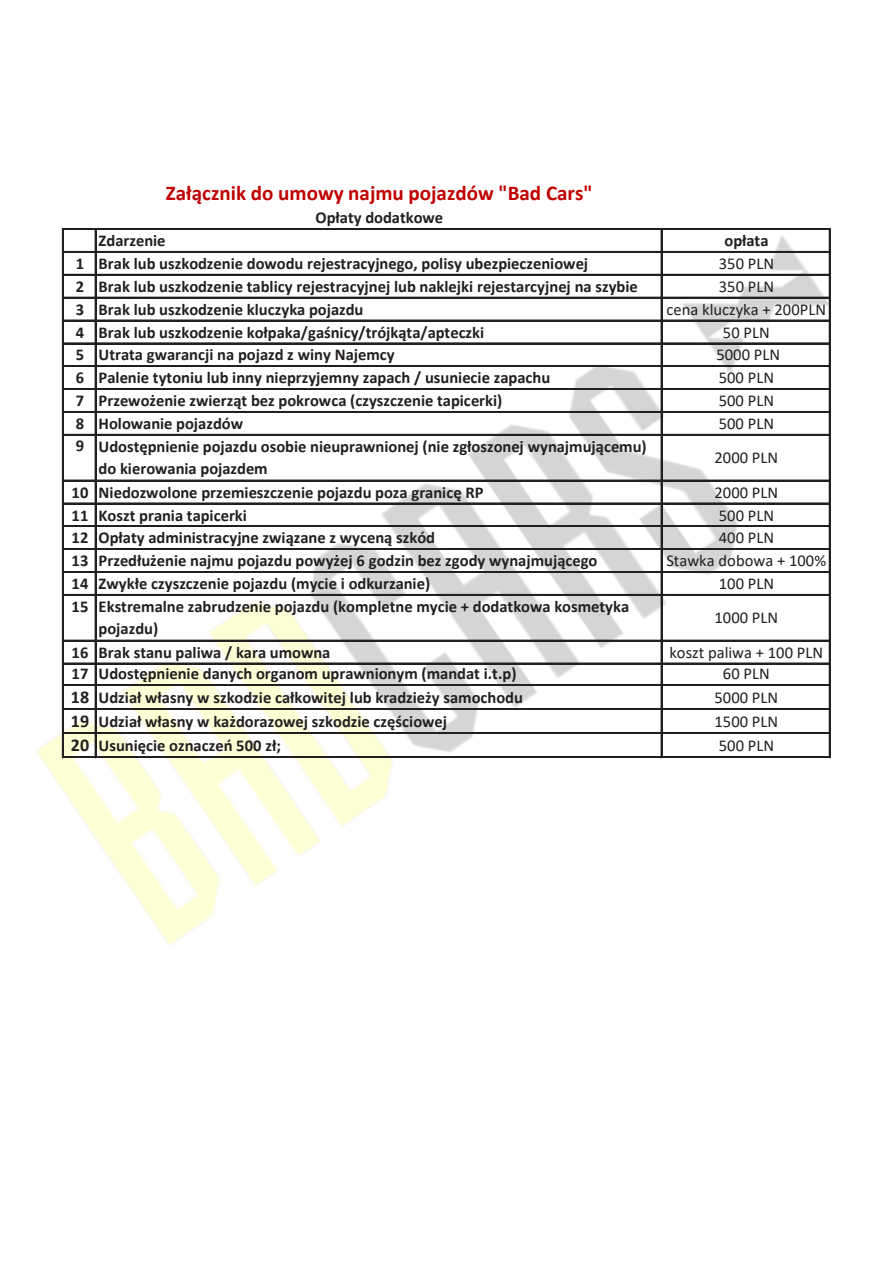
<style>
.page{position:relative;width:893px;height:1263px;background:#fff}
.page>*{position:absolute;margin:0;border:0;box-sizing:border-box;transform-origin:0 0}
.t1{font:700 21px "Calibri";color:#c00000}
.t2{font:700 16.5px/21.8px "Calibri";color:#231f20}
.t3{font:16.5px "Calibri";letter-spacing:.005em;color:#231f20}
.s1{font-size:18px}
</style>
<div class="page">
<img style="left:36px;top:228px;width:794px;height:717px">
<hr style="left:62px;top:228px;width:2px;height:530px;background:#231f20">
<hr style="left:95px;top:230px;width:1px;height:528px;background:#231f20">
<hr style="left:661px;top:230px;width:1px;height:528px;background:#231f20">
<hr style="left:829px;top:230px;width:2px;height:528px;background:#231f20">
<hr style="left:64px;top:228px;width:767px;height:2px;background:#231f20">
<hr style="left:64px;top:251px;width:767px;height:2px;background:#231f20">
<hr style="left:64px;top:274px;width:767px;height:2px;background:#231f20">
<hr style="left:64px;top:297px;width:767px;height:1px;background:#231f20">
<hr style="left:64px;top:320px;width:767px;height:1px;background:#231f20">
<hr style="left:64px;top:343px;width:767px;height:1px;background:#231f20">
<hr style="left:64px;top:365px;width:766px;height:1px;background:#231f20">
<hr style="left:64px;top:366px;width:767px;height:1px;background:#231f20">
<hr style="left:64px;top:388px;width:767px;height:2px;background:#231f20">
<hr style="left:64px;top:411px;width:767px;height:2px;background:#231f20">
<hr style="left:64px;top:434px;width:767px;height:2px;background:#231f20">
<hr style="left:64px;top:480px;width:767px;height:1px;background:#231f20">
<hr style="left:64px;top:503px;width:767px;height:1px;background:#231f20">
<hr style="left:64px;top:525px;width:766px;height:1px;background:#231f20">
<hr style="left:64px;top:526px;width:767px;height:1px;background:#231f20">
<hr style="left:64px;top:548px;width:766px;height:1px;background:#231f20">
<hr style="left:64px;top:549px;width:767px;height:1px;background:#231f20">
<hr style="left:64px;top:571px;width:767px;height:2px;background:#231f20">
<hr style="left:64px;top:594px;width:767px;height:2px;background:#231f20">
<hr style="left:64px;top:640px;width:767px;height:1px;background:#231f20">
<hr style="left:64px;top:663px;width:767px;height:1px;background:#231f20">
<hr style="left:64px;top:684px;width:766px;height:1px;background:#231f20">
<hr style="left:64px;top:685px;width:767px;height:1px;background:#231f20">
<hr style="left:64px;top:708px;width:766px;height:1px;background:#231f20">
<hr style="left:64px;top:709px;width:767px;height:1px;background:#231f20">
<hr style="left:64px;top:732px;width:767px;height:2px;background:#231f20">
<hr style="left:64px;top:756px;width:767px;height:2px;background:#231f20">
<p class="t1" style="left:166px;top:178px;width:428px">Załącznik do umowy najmu pojazdów "Bad Cars"</p>
<p class="t2" style="left:316px;top:207px;width:129px">Opłaty dodatkowe</p>
<p class="t2" style="left:99px;top:230px;width:68px">Zdarzenie</p>
<p class="t2" style="left:724px;top:230px;width:45px">opłata</p>
<p class="t2" style="left:76px;top:252px;width:514px">1 Brak lub uszkodzenie dowodu rejestracyjnego, polisy ubezpieczeniowej</p>
<p class="t3" style="left:719px;top:252px;width:57px">350 PLN</p>
<p class="t2" style="left:76px;top:275px;width:564px">2 Brak lub uszkodzenie tablicy rejestracyjnej lub naklejki rejestarcyjnej na szybie</p>
<p class="t3" style="left:719px;top:275px;width:57px">350 PLN</p>
<p class="t2" style="left:76px;top:298px;width:289px">3 Brak lub uszkodzenie kluczyka pojazdu</p>
<p class="t3" style="left:667px;top:298px;width:161px">cena kluczyka + 200PLN</p>
<p class="t2" style="left:76px;top:321px;width:410px">4 Brak lub uszkodzenie kołpaka/gaśnicy/trójkąta/apteczki</p>
<p class="t3" style="left:723px;top:321px;width:48px">50 PLN</p>
<p class="t2" style="left:76px;top:344px;width:320px">5 Utrata gwarancji na pojazd z winy Najemcy</p>
<p class="t3" style="left:716px;top:343px;width:65px">5000 PLN</p>
<p class="t2" style="left:76px;top:367px;width:476px">6 Palenie tytoniu lub inny nieprzyjemny zapach / usuniecie zapachu</p>
<p class="t3" style="left:719px;top:366px;width:57px">500 PLN</p>
<p class="t2" style="left:76px;top:389px;width:428px">7 Przewożenie zwierząt bez pokrowca (czyszczenie tapicerki)</p>
<p class="t3" style="left:719px;top:389px;width:57px">500 PLN</p>
<p class="t2" style="left:76px;top:412px;width:169px">8 Holowanie pojazdów</p>
<p class="t3" style="left:719px;top:412px;width:57px">500 PLN</p>
<p class="t2" style="left:99px;top:436px;width:550px;text-indent:-23px">9 Udostępnienie pojazdu osobie nieuprawnionej (nie zgłoszonej wynajmującemu) do kierowania pojazdem</p>
<p class="t3" style="left:714px;top:446px;width:65px">2000 PLN</p>
<p class="t2" style="left:72px;top:481px;width:413px">10 Niedozwolone przemieszczenie pojazdu poza granicę RP</p>
<p class="t3" style="left:714px;top:481px;width:65px">2000 PLN</p>
<p class="t2" style="left:72px;top:504px;width:177px">11 Koszt prania tapicerki</p>
<p class="t3" style="left:719px;top:504px;width:57px">500 PLN</p>
<p class="t2" style="left:72px;top:527px;width:365px">12 Opłaty administracyjne związane z wyceną szkód</p>
<p class="t3" style="left:719px;top:526px;width:57px">400 PLN</p>
<p class="t2" style="left:72px;top:550px;width:527px">13 Przedłużenie najmu pojazdu powyżej 6 godzin bez zgody wynajmującego</p>
<p class="t3" style="left:666px;top:549px;width:161px">Stawka dobowa + 100%</p>
<p class="t2" style="left:72px;top:572px;width:360px">14 Zwykłe czyszczenie pojazdu (mycie i odkurzanie)</p>
<p class="t3" style="left:719px;top:572px;width:57px">100 PLN</p>
<p class="t2" style="left:99px;top:596px;width:532px;text-indent:-27px">15 Ekstremalne zabrudzenie pojazdu (kompletne mycie + dodatkowa kosmetyka pojazdu)</p>
<p class="t3" style="left:714px;top:606px;width:65px">1000 PLN</p>
<p class="t2" style="left:72px;top:641px;width:260px">16 Brak stanu paliwa / kara umowna</p>
<p class="t3" style="left:669px;top:641px;width:155px">koszt paliwa + 100 PLN</p>
<p class="t2" style="left:72px;top:663px;width:446px">17 Udostępnienie danych organom uprawnionym (mandat i.t.p)</p>
<p class="t3" style="left:723px;top:662px;width:48px">60 PLN</p>
<p class="t2" style="left:71px;top:686px;width:454px"><span class="s1">18</span> Udział własny w szkodzie całkowitej lub kradzieży samochodu</p>
<p class="t3" style="left:714px;top:686px;width:65px">5000 PLN</p>
<p class="t2" style="left:71px;top:710px;width:378px"><span class="s1">19</span> Udział własny w każdorazowej szkodzie częściowej</p>
<p class="t3" style="left:714px;top:710px;width:65px">1500 PLN</p>
<p class="t2" style="left:71px;top:734px;width:211px"><span class="s1">20</span> Usunięcie oznaczeń 500 zł;</p>
<p class="t3" style="left:719px;top:734px;width:57px">500 PLN</p>
</div>
